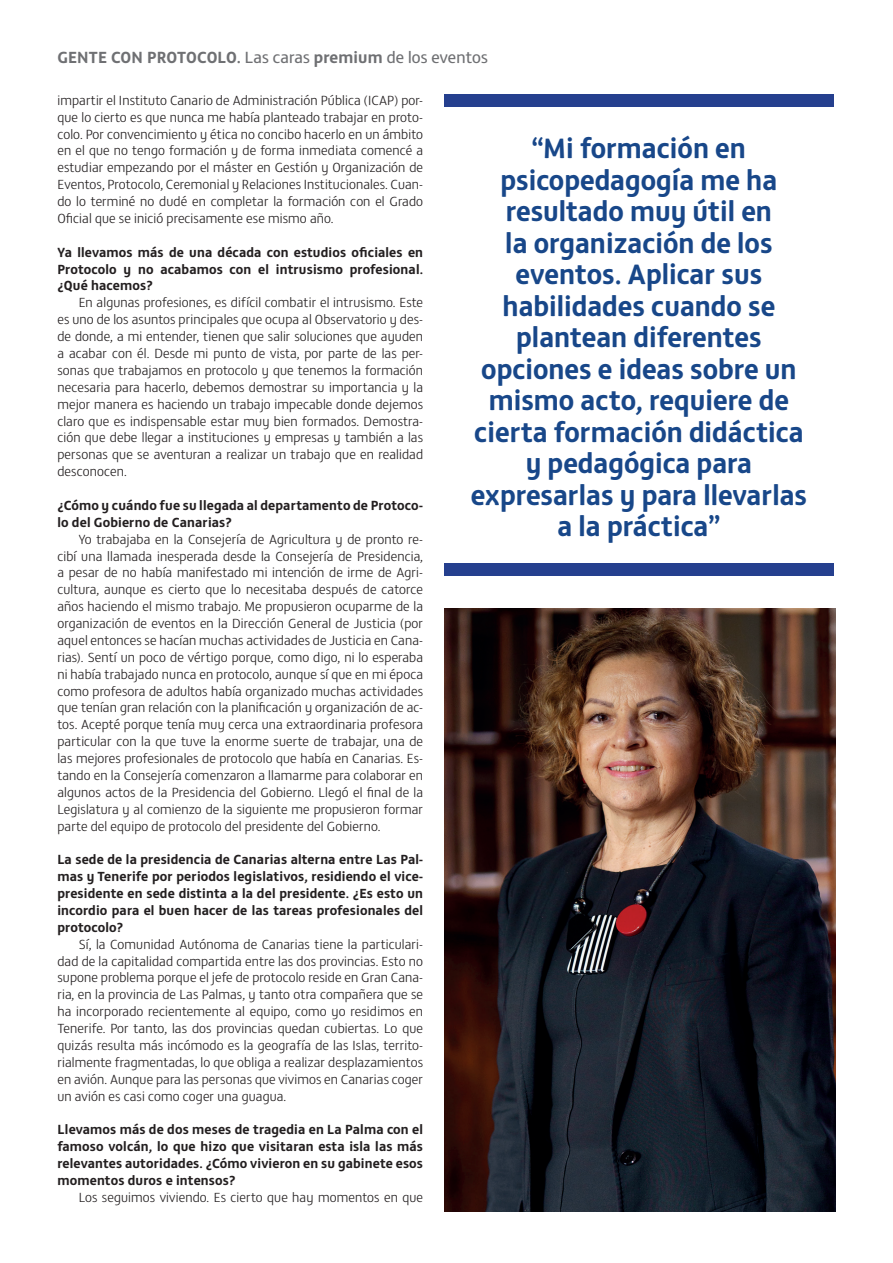
<style>
.page{position:relative;width:893px;height:1263px;background:#fff}
.page>*{position:absolute;margin:0;border:0;box-sizing:border-box;transform-origin:0 0}
.t1{font:700 28.5px/31.5px "FS Matthew";color:#184789;text-align:center}
.t2{font:700 16.5px "FS Matthew";letter-spacing:.01em;color:#6f7073}
.t3{font:300 13.5px/16.8px "FS Matthew";letter-spacing:.01em;color:#231f20;text-align:justify}
.t4{font:700 13.5px/16.8px "FS Matthew";letter-spacing:.01em;color:#231f20;text-align:justify}
.s1{font-weight:400}
</style>
<div class="page">
<div style="left:444px;top:95px;width:389px;height:12px;background:#253f8e"></div>
<div style="left:444px;top:563px;width:389px;height:13px;background:#253f8e"></div>
<img style="left:444px;top:609px;width:392px;height:603px">
<p class="t2" style="left:57px;top:44px;width:432px">GENTE CON PROTOCOLO. <span class="s1">Las caras</span> premium <span class="s1">de los eventos</span></p>
<p class="t3" style="left:57px;top:91px;width:367px">impartir el Instituto Canario de Administración Pública (ICAP) por&shy;que lo cierto es que nunca me había planteado trabajar en proto&shy;colo. Por convencimiento y ética no concibo hacerlo en un ámbito en el que no tengo formación y de forma inmediata comencé a estudiar empezando por el máster en Gestión y Organización de Eventos, Protocolo, Ceremonial y Relaciones Institucionales. Cuan&shy;do lo terminé no dudé en completar la formación con el Grado Oficial que se inició precisamente ese mismo año.</p>
<p class="t4" style="left:57px;top:242px;width:367px">Ya llevamos más de una década con estudios oficiales en Protocolo y no acabamos con el intrusismo profesional. ¿Qué hacemos?</p>
<p class="t3" style="left:57px;top:293px;width:367px;text-indent:21px">En algunas profesiones, es difícil combatir el intrusismo. Este es uno de los asuntos principales que ocupa al Observatorio y des&shy;de donde, a mi entender, tienen que salir soluciones que ayuden a acabar con él. Desde mi punto de vista, por parte de las per&shy;sonas que trabajamos en protocolo y que tenemos la formación necesaria para hacerlo, debemos demostrar su importancia y la mejor manera es haciendo un trabajo impecable donde dejemos claro que es indispensable estar muy bien formados. Demostra&shy;ción que debe llegar a instituciones y empresas y también a las personas que se aventuran a realizar un trabajo que en realidad desconocen.</p>
<p class="t4" style="left:57px;top:496px;width:367px">¿Cómo y cuándo fue su llegada al departamento de Protoco&shy;lo del Gobierno de Canarias?</p>
<p class="t3" style="left:57px;top:530px;width:367px;text-indent:21px">Yo trabajaba en la Consejería de Agricultura y de pronto re&shy;cibí una llamada inesperada desde la Consejería de Presidencia, a pesar de no había manifestado mi intención de irme de Agri&shy;cultura, aunque es cierto que lo necesitaba después de catorce años haciendo el mismo trabajo. Me propusieron ocuparme de la organización de eventos en la Dirección General de Justicia (por aquel entonces se hacían muchas actividades de Justicia en Cana&shy;rias). Sentí un poco de vértigo porque, como digo, ni lo esperaba ni había trabajado nunca en protocolo, aunque sí que en mi época como profesora de adultos había organizado muchas actividades que tenían gran relación con la planificación y organización de ac&shy;tos. Acepté porque tenía muy cerca una extraordinaria profesora particular con la que tuve la enorme suerte de trabajar, una de las mejores profesionales de protocolo que había en Canarias. Es&shy;tando en la Consejería comenzaron a llamarme para colaborar en algunos actos de la Presidencia del Gobierno. Llegó el final de la Legislatura y al comienzo de la siguiente me propusieron formar parte del equipo de protocolo del presidente del Gobierno.</p>
<p class="t4" style="left:57px;top:850px;width:367px">La sede de la presidencia de Canarias alterna entre Las Pal&shy;mas y Tenerife por periodos legislativos, residiendo el vice&shy;presidente en sede distinta a la del presidente. ¿Es esto un incordio para el buen hacer de las tareas profesionales del protocolo?</p>
<p class="t3" style="left:57px;top:935px;width:367px;text-indent:21px">Sí, la Comunidad Autónoma de Canarias tiene la particulari&shy;dad de la capitalidad compartida entre las dos provincias. Esto no supone problema porque el jefe de protocolo reside en Gran Cana&shy;ria, en la provincia de Las Palmas, y tanto otra compañera que se ha incorporado recientemente al equipo, como yo residimos en Tenerife. Por tanto, las dos provincias quedan cubiertas. Lo que quizás resulta más incómodo es la geografía de las Islas, territo&shy;rialmente fragmentadas, lo que obliga a realizar desplazamientos en avión. Aunque para las personas que vivimos en Canarias coger un avión es casi como coger una guagua.</p>
<p class="t4" style="left:57px;top:1120px;width:367px">Llevamos más de dos meses de tragedia en La Palma con el famoso volcán, lo que hizo que visitaran esta isla las más relevantes autoridades. ¿Cómo vivieron en su gabinete esos momentos duros e intensos?</p>
<p class="t3" style="left:79px;top:1188px;width:346px">Los seguimos viviendo. Es cierto que hay momentos en que</p>
<p class="t1" style="left:471px;top:130px;width:338px">“Mi formación en psicopedagogía me ha resultado muy útil en<br>la organización de los eventos. Aplicar sus habilidades cuando se plantean diferentes opciones e ideas sobre un mismo acto, requiere de cierta formación didáctica y pedagógica para expresarlas y para llevarlas a la práctica”</p>
</div>
